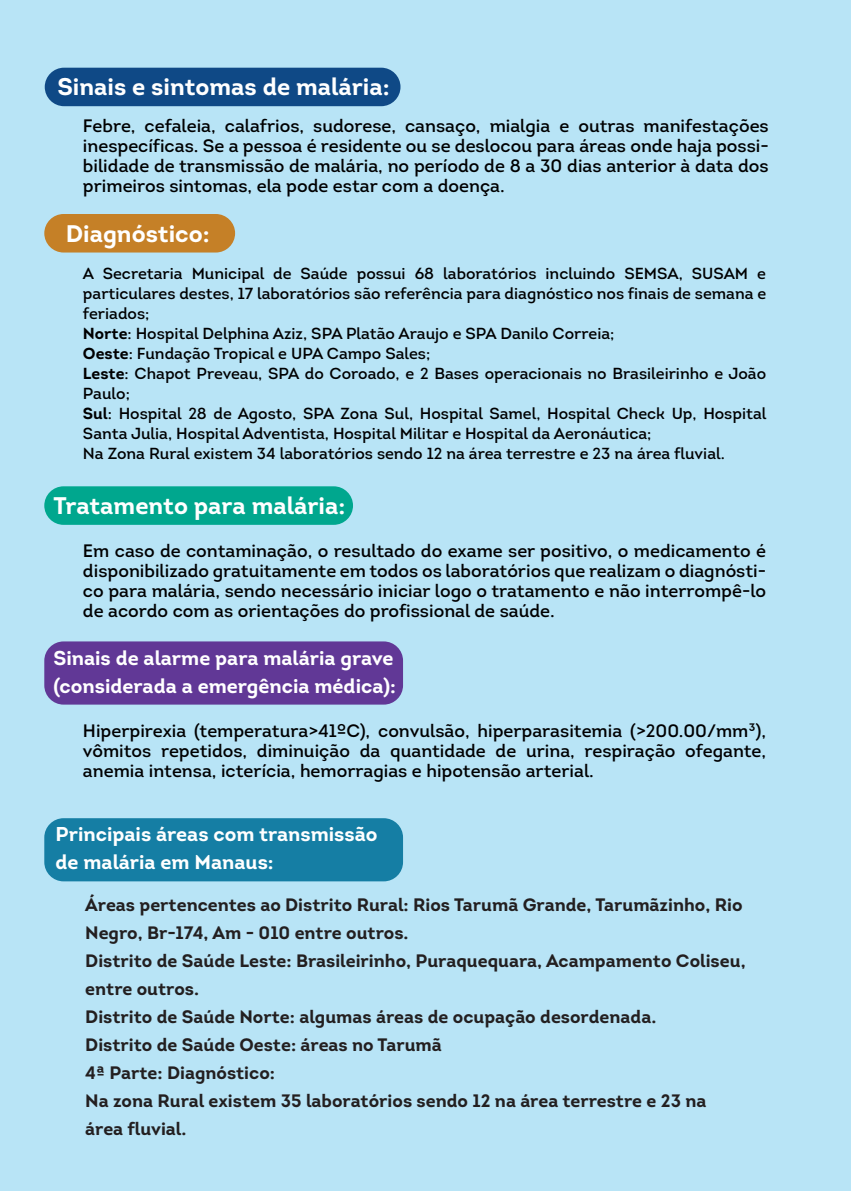
<style>
.page{position:relative;width:851px;height:1191px;background:#fff}
.page>*{position:absolute;margin:0;border:0;box-sizing:border-box;transform-origin:0 0}
.t1{font:700 24px "Intro";color:#fff}
.t2{font:700 20px/28px "Intro";color:#fff}
.t3{font:18px/20px "Intro";color:#000001;text-align:justify}
.t4{font:700 18px/28px "Intro";color:#231f20}
.t5{font:16px/20px "Intro";color:#000001}
.s1{font-weight:700}
</style>
<div class="page">
<div style="left:0;top:0;width:850px;height:1191px;background:#b8e4f6"></div>
<div style="left:45px;top:68px;width:355px;height:38px;background:#0f4986;border-radius:19px"></div>
<div style="left:44px;top:214px;width:191px;height:38px;background:#c58027;border-radius:19px"></div>
<div style="left:44px;top:486px;width:309px;height:39px;background:#00a78e;border-radius:19px"></div>
<div style="left:44px;top:641px;width:359px;height:63px;background:#613896;border-radius:19px"></div>
<div style="left:44px;top:818px;width:359px;height:63px;background:#157ea4;border-radius:19px"></div>
<h1 class="t1" style="left:57px;top:71px;width:334px">Sinais e sintomas de malária:</h1>
<p class="t3" style="left:83px;top:116px;width:687px">Febre, cefaleia, calafrios, sudorese, cansaço, mialgia e outras manifestações inespecíficas. Se a pessoa é residente ou se deslocou para áreas onde haja possi&shy;bilidade de transmissão de malária, no período de 8 a 30 dias anterior à data dos primeiros sintomas, ela pode estar com a doença.</p>
<h1 class="t1" style="left:66px;top:218px;width:145px">Diagnóstico:</h1>
<p class="t5" style="left:83px;top:264px;width:684px">A Secretaria Municipal de Saúde possui 68 laboratórios incluindo SEMSA, SUSAM e particulares destes, 17 laboratórios são referência para diagnóstico nos finais de semana e feriados;<br><span class="s1">Norte</span>: Hospital Delphina Aziz, SPA Platão Araujo e SPA Danilo Correia;<br><span class="s1">Oeste</span>: Fundação Tropical e UPA Campo Sales;<br><span class="s1">Leste</span>: Chapot Preveau, SPA do Coroado, e 2 Bases operacionais no Brasileirinho e João Paulo;<br><span class="s1">Sul</span>: Hospital 28 de Agosto, SPA Zona Sul, Hospital Samel, Hospital Check Up, Hospital Santa Julia, Hospital Adventista, Hospital Militar e Hospital da Aeronáutica;<br>Na Zona Rural existem 34 laboratórios sendo 12 na área terrestre e 23 na área fluvial.</p>
<h1 class="t1" style="left:53px;top:490px;width:293px">Tratamento para malária:</h1>
<p class="t3" style="left:83px;top:541px;width:684px">Em caso de contaminação, o resultado do exame ser positivo, o medicamento é disponibilizado gratuitamente em todos os laboratórios que realizam o diagnósti&shy;co para malária, sendo necessário iniciar logo o tratamento e não interrompê-lo de acordo com as orientações do profissional de saúde.</p>
<p class="t2" style="left:53px;top:643px;width:344px">Sinais de alarme para malária grave (considerada a emergência médica):</p>
<p class="t3" style="left:83px;top:721px;width:684px">Hiperpirexia (temperatura&gt;41ºC), convulsão, hiperparasitemia (&gt;200.00/mm³), vômitos repetidos, diminuição da quantidade de urina, respiração ofegante, anemia intensa, icterícia, hemorragias e hipotensão arterial.</p>
<p class="t2" style="left:56px;top:820px;width:323px">Principais áreas com transmissão de malária em Manaus:</p>
<p class="t4" style="left:85px;top:890px;width:661px">Áreas pertencentes ao Distrito Rural: Rios Tarumã Grande, Tarumãzinho, Rio Negro, Br-174, Am - 010 entre outros.<br>Distrito de Saúde Leste: Brasileirinho, Puraquequara, Acampamento Coliseu, entre outros.<br>Distrito de Saúde Norte: algumas áreas de ocupação desordenada.<br>Distrito de Saúde Oeste: áreas no Tarumã<br>4ª Parte: Diagnóstico:<br>Na zona Rural existem 35 laboratórios sendo 12 na área terrestre e 23 na área fluvial.</p>
</div>
